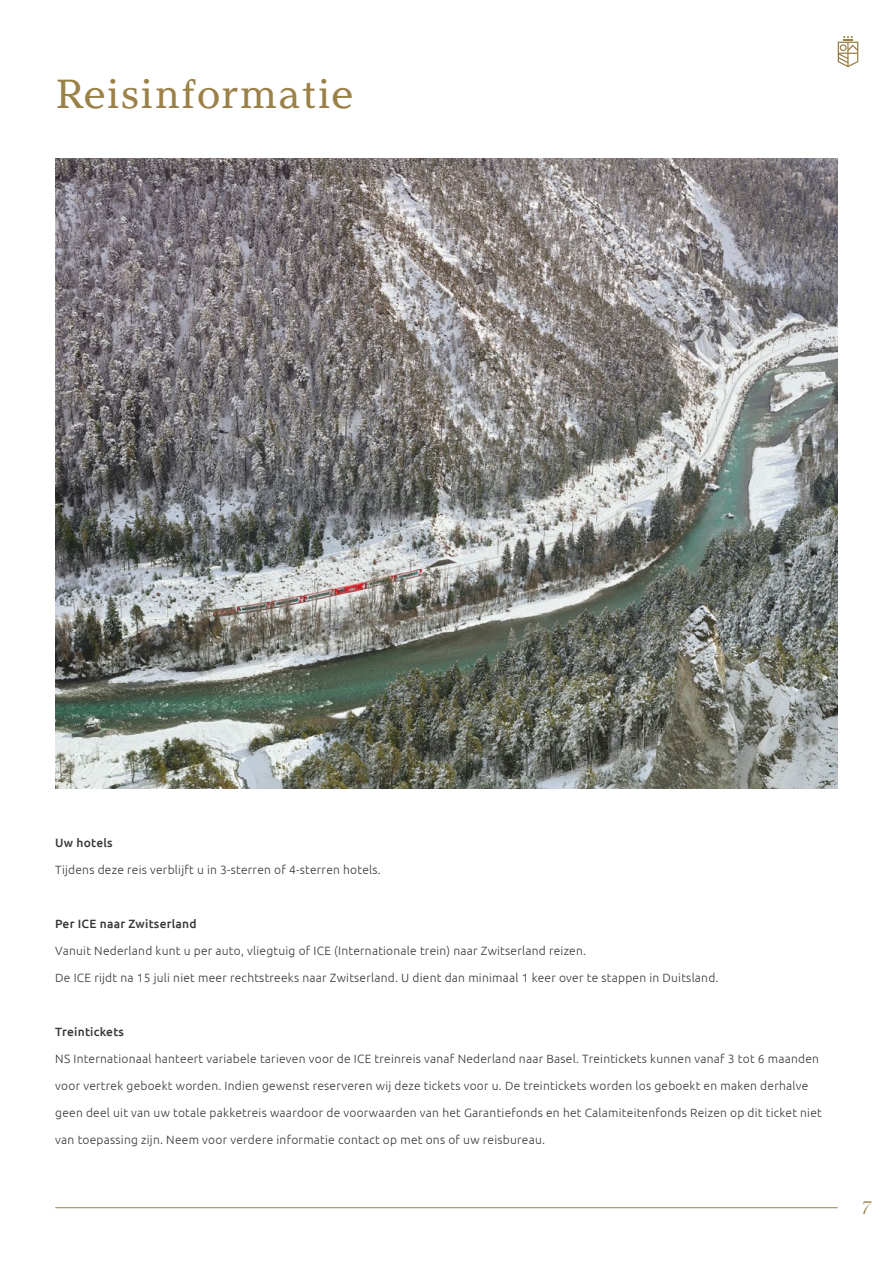
<style>
.page{position:relative;width:893px;height:1263px;background:#fff}
.page>*{position:absolute;margin:0;border:0;box-sizing:border-box;transform-origin:0 0}
.t1{font:40.5px "Argesta Text";color:#9b8148}
.t2{font:italic 18px "Argesta Hairline";color:#9b8148}
.t3{font:300 12px "Ubuntu";letter-spacing:.02em;color:#383839}
.t4{font:500 12px "Ubuntu";letter-spacing:.02em;color:#383839}
</style>
<div class="page">
<hr style="left:55px;top:1207px;width:783px;height:1px;background:#9b8148">
<svg style="left:838px;top:36px;width:20px;height:31px"></svg>
<img style="left:55px;top:159px;width:783px;height:630px">
<h1 class="t1" style="left:55px;top:69px;width:300px">Reisinformatie</h1>
<p class="t4" style="left:55px;top:835px;width:59px">Uw hotels</p>
<p class="t3" style="left:55px;top:863px;width:327px">Tijdens deze reis verblijft u in 3-sterren of 4-sterren hotels.</p>
<p class="t4" style="left:55px;top:916px;width:143px">Per ICE naar Zwitserland</p>
<p class="t3" style="left:55px;top:944px;width:532px">Vanuit Nederland kunt u per auto, vliegtuig of ICE (Internationale trein) naar Zwitserland reizen.</p>
<p class="t3" style="left:55px;top:971px;width:665px">De ICE rijdt na 15 juli niet meer rechtstreeks naar Zwitserland. U dient dan minimaal 1 keer over te stappen in Duitsland.</p>
<p class="t4" style="left:55px;top:1024px;width:70px">Treintickets</p>
<p class="t3" style="left:55px;top:1052px;width:765px">NS Internationaal hanteert variabele tarieven voor de ICE treinreis vanaf Nederland naar Basel. Treintickets kunnen vanaf 3 tot 6 maanden</p>
<p class="t3" style="left:55px;top:1079px;width:755px">voor vertrek geboekt worden. Indien gewenst reserveren wij deze tickets voor u. De treintickets worden los geboekt en maken derhalve</p>
<p class="t3" style="left:55px;top:1106px;width:768px">geen deel uit van uw totale pakketreis waardoor de voorwaarden van het Garantiefonds en het Calamiteitenfonds Reizen op dit ticket niet</p>
<p class="t3" style="left:55px;top:1133px;width:491px">van toepassing zijn. Neem voor verdere informatie contact op met ons of uw reisbureau.</p>
<h2 class="t2" style="left:860px;top:1197px;width:12px">7</h2>
</div>
